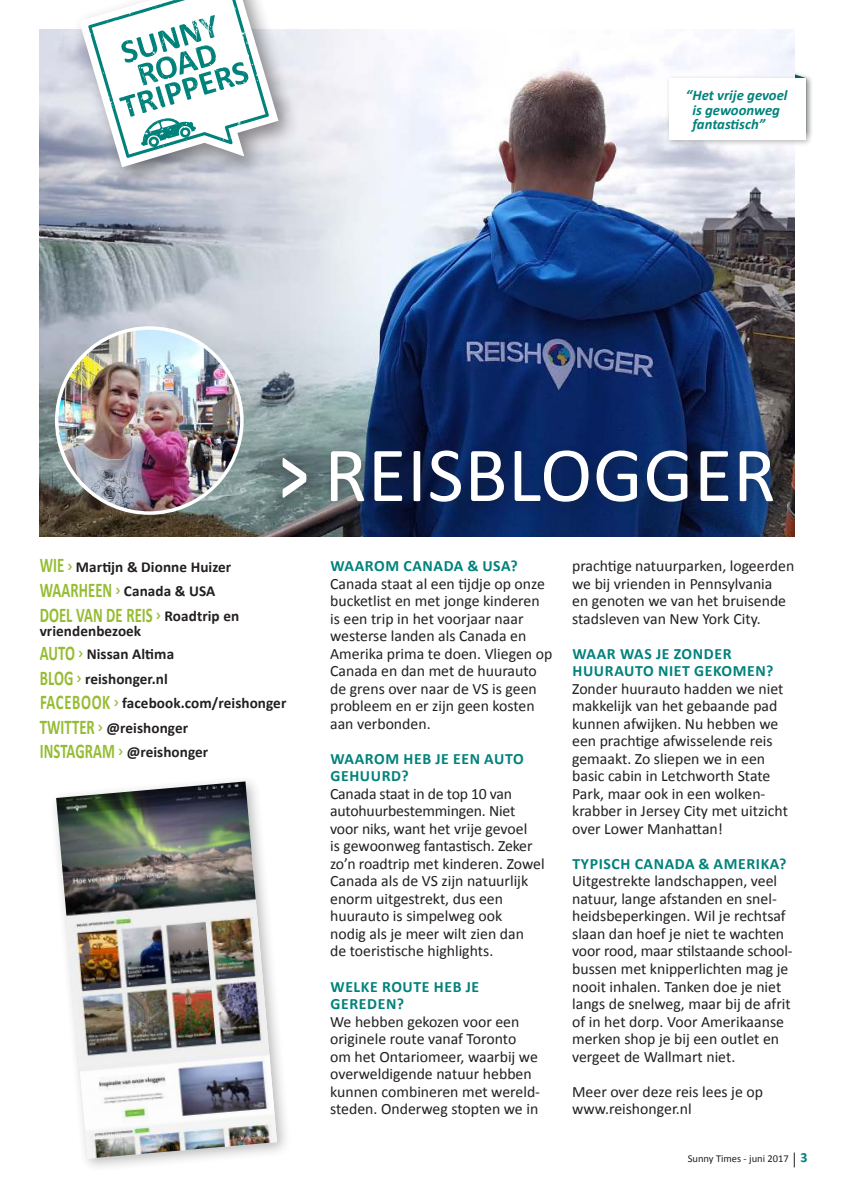
<style>
.page{position:relative;width:844px;height:1191px;background:#fff}
.page>*{position:absolute;margin:0;border:0;box-sizing:border-box;transform-origin:0 0}
.t1{font:78.75px "Calibri";letter-spacing:.01em;color:#fff}
.t2{font:700 21px "Calibri";letter-spacing:.005em;color:#96bc33;scale:.7 1}
.t3{font:15.75px/17.5px "Calibri";color:#231f20}
.t4{font:700 15.75px/17.5px "Calibri";letter-spacing:.04em;color:#00827b}
.t5{font:700 15.22px/24.5px "Calibri";letter-spacing:.005em;color:#231f20}
.t6{font:italic 700 14.7px/14.7px "Calibri";color:#00827b}
.t7{font:10.5px "Calibri";color:#231f20}
.s1{font-weight:700;font-size:82.25px}
.s2{font-size:21px;color:#96bc33}
.s3{font-size:15.22px;color:#231f20}
.s4{font-weight:700;font-size:14px;color:#00827b}
</style>
<div class="page">
<img style="left:40px;top:30px;width:754px;height:506px">
<div style="left:665px;top:74px;width:148px;height:73px;background:#231f20;opacity:.3"></div>
<div style="left:669px;top:78px;width:137px;height:62px;background:#fff"></div>
<div style="left:49px;top:774px;width:242px;height:399px;background:#231f20;opacity:.3"></div>
<img style="left:56px;top:781px;width:221px;height:377px">
<div style="left:71px;top:0;width:230px;height:190px;background:#231f20;opacity:.5"></div>
<svg style="left:79px;top:0;width:199px;height:167px"></svg>
<img style="left:57px;top:328px;width:185px;height:185px;border-radius:93px">
<div style="left:55px;top:326px;width:188px;height:189px;border:4px solid #fff;border-radius:50%"></div>
<div style="left:275px;top:443px;width:511px;height:73px;background:#231f20;opacity:.3"></div>
<svg style="left:793px;top:1152px;width:1px;height:15px"></svg>
<p class="t6" style="left:692px;top:89px;width:97px;text-indent:-6px">“ Het vrije gevoel is gewoonweg fantastisch”</p>
<h1 class="t1" style="left:279px;top:425px;width:497px"><span class="s1">&gt;</span> REISBLOGGER</h1>
<p class="t5" style="left:40px;top:554px;width:193px"><span class="s2">WIE</span> Martijn &amp; Dionne Huizer<br><span class="s2">WAARHEEN</span> Canada &amp; USA</p>
<h2 class="t2" style="left:40px;top:602px;width:286px">DOEL VAN DE REIS <span class="s3">Roadtrip en</span></h2>
<p class="t5" style="left:40px;top:620px;width:136px;line-height:22.8px">vriendenbezoek<br><span class="s2">AUTO</span> Nissan Altima</p>
<p class="t5" style="left:40px;top:666px;width:248px"><span class="s2">BLOG</span> reishonger.nl<br><span class="s2">FACEBOOK</span> facebook.com/reishonger<br><span class="s2">TWITTER</span> @reishonger<br><span class="s2">INSTAGRAM</span> @reishonger</p>
<p class="t4" style="left:330px;top:557px;width:189px">WAAROM CANADA &amp; USA?</p>
<p class="t3" style="left:330px;top:575px;width:223px">Canada staat al een tijdje op onze bucketlist en met jonge kinderen is een trip in het voorjaar naar westerse landen als Canada en<br>Amerika prima te doen. Vliegen op<br>Canada en dan met de huurauto de grens over naar de VS is geen probleem en er zijn geen kosten aan verbonden.</p>
<p class="t4" style="left:330px;top:749px;width:195px">WAAROM HEB JE EEN AUTO<br>GEHUURD?</p>
<p class="t3" style="left:330px;top:785px;width:216px">Canada staat in de top 10 van auto huurbestemmingen. Niet voor niks, want het vrije gevoel<br>is gewoonweg fantastisch. Zeker zo’n roadtrip met kinderen. Zowel<br>Canada als de VS zijn natuurlijk enorm uitge strekt, dus een huurauto is simpel weg ook<br>nodig als je meer wilt zien dan<br>de toeristische highlights.</p>
<p class="t4" style="left:330px;top:977px;width:150px">WELKE ROUTE HEB JE<br>GEREDEN?</p>
<p class="t3" style="left:330px;top:1012px;width:211px">We hebben gekozen voor een originele route vanaf Toronto om het Ontariomeer, waarbij we overweldigende natuur hebben kunnen combineren met wereld&shy;steden. Onderweg stopten we in</p>
<p class="t3" style="left:572px;top:557px;width:223px">prachtige natuurparken, logeerden we bij vrienden in Pennsylvania<br>en genoten we van het bruisende stadsleven van New York City.</p>
<p class="t4" style="left:572px;top:644px;width:202px">WAAR WAS JE ZONDER<br>HUURAUTO NIET GEKOMEN?</p>
<p class="t3" style="left:572px;top:680px;width:217px">Zonder huurauto hadden we niet makkelijk van het gebaande pad kunnen afwijken. Nu hebben we een prachtige afwisselende reis gemaakt. Zo sliepen we in een basic cabin in Letchworth State<br>Park, maar ook in een wolken&shy;krabber in Jersey City met uitzicht over Lower Manhattan!</p>
<p class="t4" style="left:572px;top:854px;width:215px">TYPISCH CANADA &amp; AMERIKA?</p>
<p class="t3" style="left:572px;top:872px;width:222px">Uitgestrekte landschappen, veel natuur, lange afstanden en snel - heidsbeperkingen. Wil je rechtsaf slaan dan hoef je niet te wachten voor rood, maar stilstaande school&shy;bussen met knipperlichten mag je nooit inhalen. Tanken doe je niet langs de snelweg, maar bij de afrit of in het dorp. Voor Amerikaanse merken shop je bij een outlet en vergeet de Wallmart niet.</p>
<p class="t3" style="left:572px;top:1082px;width:192px">Meer over deze reis lees je op www.reishonger.nl</p>
<p class="t7" style="left:687px;top:1155px;width:121px">Sunny Times - juni 2017 <span class="s4">3</span></p>
</div>
